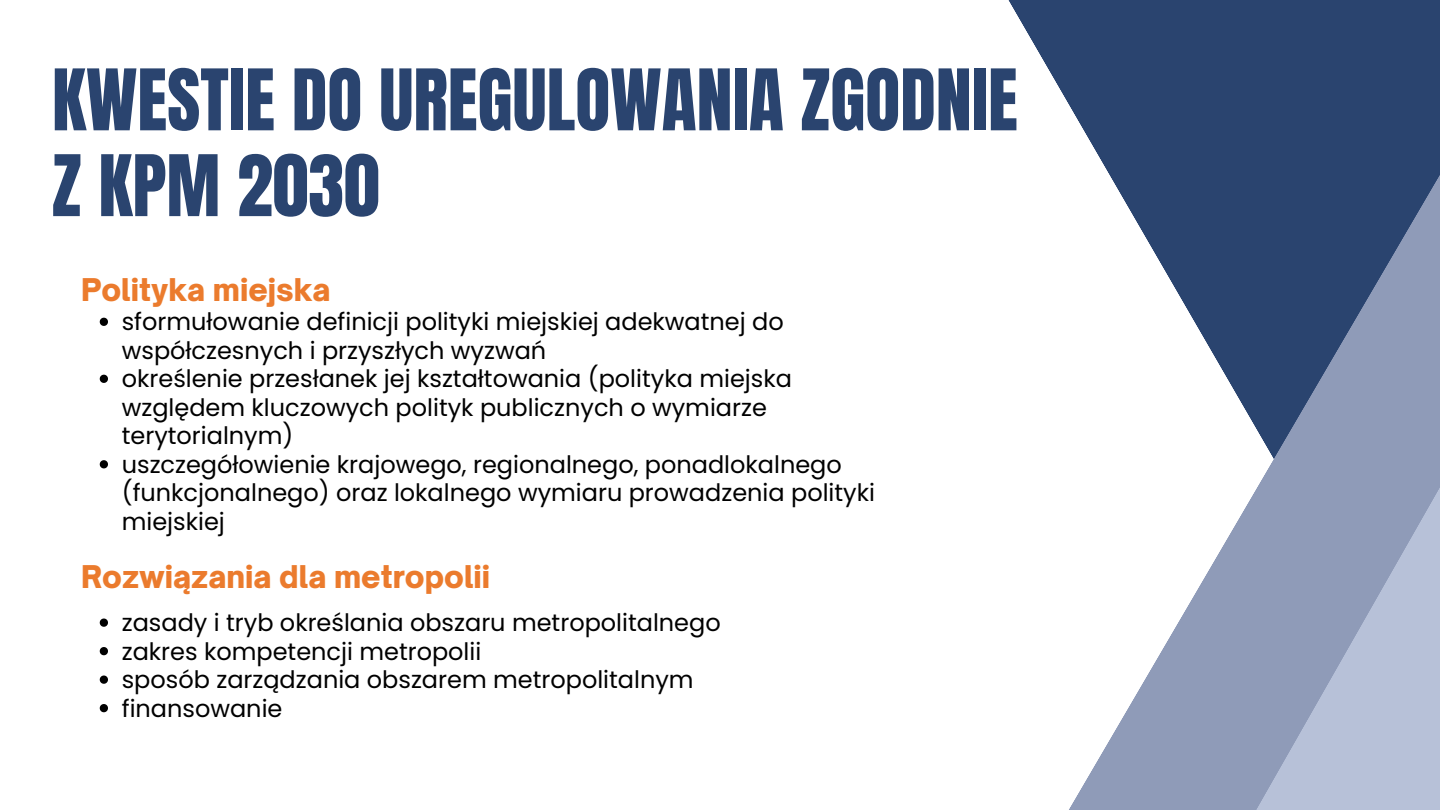
<style>
.page{position:relative;width:1440px;height:810px;background:#fff}
.page>*{position:absolute;margin:0;border:0;box-sizing:border-box;transform-origin:0 0}
.t1{font:72.1px/85.8px "Anton";color:#2a446f}
.t2{font:900 30px "Open Sauce One";color:#eb7b2d}
.t3{font:24px/28.5px "Poppins";color:#000}
</style>
<div class="page">
<svg style="left:100px;top:318px;width:8px;height:8px"></svg>
<svg style="left:100px;top:375px;width:8px;height:8px"></svg>
<svg style="left:100px;top:460px;width:8px;height:8px"></svg>
<div style="left:1008px;top:0;width:432px;height:49px;background:#2a446f"></div>
<svg style="left:1037px;top:49px;width:403px;height:761px"></svg>
<svg style="left:1136px;top:230px;width:304px;height:580px;fill:#8f9bb8"></svg>
<svg style="left:100px;top:619px;width:8px;height:8px"></svg>
<svg style="left:100px;top:647px;width:8px;height:8px"></svg>
<svg style="left:100px;top:676px;width:8px;height:8px"></svg>
<svg style="left:100px;top:704px;width:8px;height:8px"></svg>
<h1 class="t1" style="left:52px;top:58px;width:967px">KWESTIE DO UREGULOWANIA ZGODNIE<br>Z KPM 2030</h1>
<p class="t2" style="left:81px;top:271px;width:251px">Polityka miejska</p>
<p class="t3" style="left:122px;top:308px;width:755px">sformułowanie definicji polityki miejskiej adekwatnej do współczesnych i przyszłych wyzwań<br>określenie przesłanek jej kształtowania (polityka miejska względem kluczowych polityk publicznych o wymiarze terytorialnym)<br>uszczegółowienie krajowego, regionalnego, ponadlokalnego (funkcjonalnego) oraz lokalnego wymiaru prowadzenia polityki miejskiej</p>
<p class="t2" style="left:81px;top:558px;width:411px">Rozwiązania dla metropolii</p>
<p class="t3" style="left:122px;top:609px;width:600px">zasady i tryb określania obszaru metropolitalnego zakres kompetencji metropolii<br>sposób zarządzania obszarem metropolitalnym finansowanie</p>
</div>
